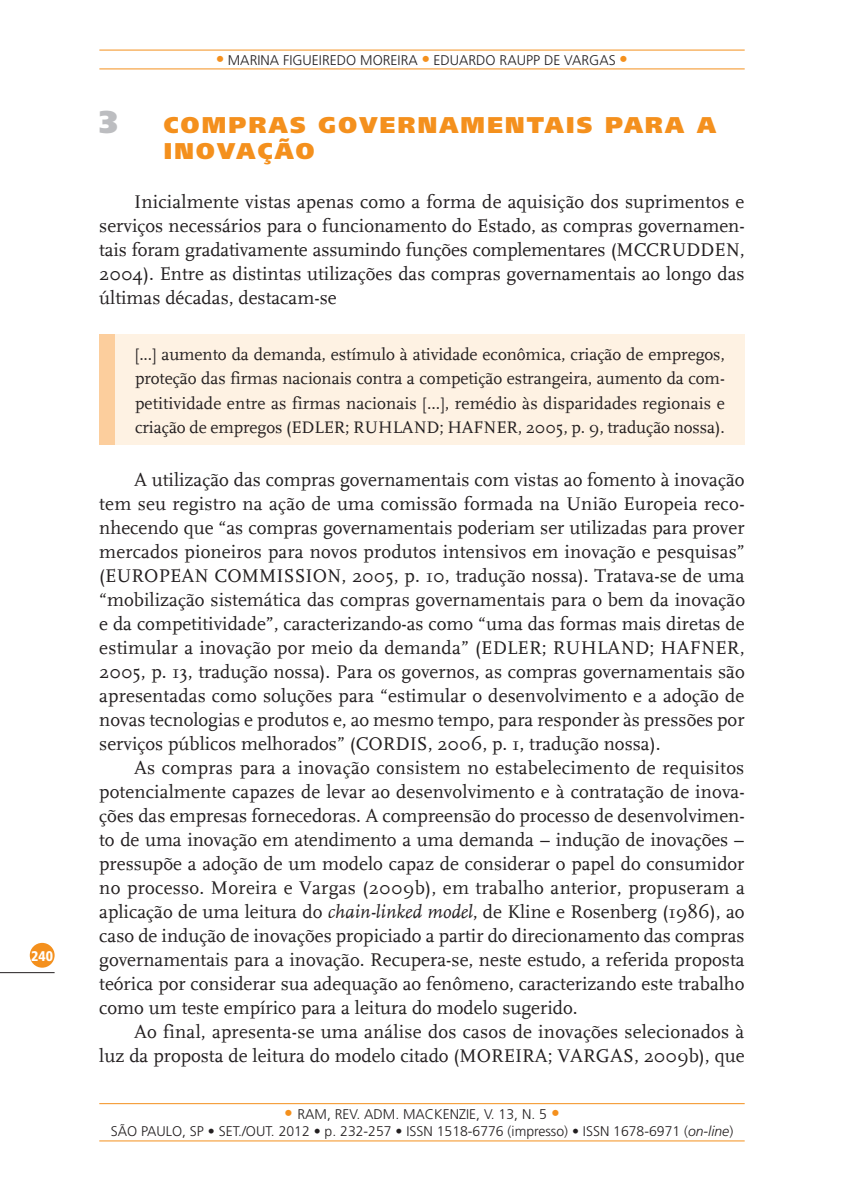
<style>
.page{position:relative;width:844px;height:1191px;background:#fff}
.page>*{position:absolute;margin:0;border:0;box-sizing:border-box;transform-origin:0 0}
.t1{font:900 31.5px "Frutiger LT Std";color:#bcbdc0}
.t2{font:900 22.75px/26.2px "Frutiger LT Std";letter-spacing:.1em;color:#f4901d}
.t3{font:19.25px/24px "FF Scala Definitive";color:#231f20;text-align:justify}
.t4{font:17.5px/24.2px "FF Scala Definitive";letter-spacing:-.005em;color:#231f20;text-align:justify}
.t5{font:300 14px/16.8px "Frutiger LT Std";color:#231f20;text-align:center}
.t6{font:900 condensed 14px "Frutiger LT Std";color:#fff}
.s1{font-size:17.5px;color:#f4901d}
.s2{font-style:italic}
</style>
<div class="page">
<div style="left:30px;top:943px;width:25px;height:24px;background:#f4901d;border-radius:50%"></div>
<hr style="left:0;top:972px;width:55px;height:1px;background:#231f20">
<hr style="left:99px;top:68px;width:645px;height:1px;background:#f4901d">
<hr style="left:99px;top:50px;width:645px;height:1px;background:#f4901d">
<hr style="left:99px;top:1140px;width:645px;height:1px;background:#f4901d">
<hr style="left:99px;top:1103px;width:645px;height:1px;background:#f4901d">
<div style="left:99px;top:335px;width:16px;height:110px;background:#fcce9d"></div>
<div style="left:115px;top:335px;width:629px;height:110px;background:#fef2e3"></div>
<p class="t6" style="left:31px;top:947px;width:23px">240</p>
<p class="t5" style="left:216px;top:51px;width:413px"><span class="s1">•</span> MARINA FIGUEIREDO MOREIRA <span class="s1">•</span> EDUARDO RAUPP DE VARGAS <span class="s1">•</span></p>
<h1 class="t1" style="left:99px;top:102px;width:20px">3</h1>
<p class="t2" style="left:164px;top:112px;width:553px">COMPRAS GOVERNAMENTAIS PARA A<br>INOVAÇÃO</p>
<p class="t3" style="left:99px;top:190px;width:646px;text-indent:35px">Inicialmente vistas apenas como a forma de aquisição dos suprimentos e serviços necessários para o funcionamento do Estado, as compras governamen&shy;tais foram gradativamente assumindo funções complementares (MCCRUDDEN, 2004). Entre as distintas utilizações das compras governamentais ao longo das últimas décadas, destacam-se</p>
<p class="t4" style="left:135px;top:343px;width:591px">[...] aumento da demanda, estímulo à atividade econômica, criação de empregos, proteção das firmas nacionais contra a competição estrangeira, aumento da com&shy;petitividade entre as firmas nacionais [...], remédio às disparidades regionais e criação de empregos (EDLER; RUHLAND; HAFNER, 2005, p. 9, tradução nossa).</p>
<p class="t3" style="left:99px;top:468px;width:647px;text-indent:35px">A utilização das compras governamentais com vistas ao fomento à inovação tem seu registro na ação de uma comissão formada na União Europeia reco&shy;nhecendo que “as compras governamentais poderiam ser utilizadas para prover mercados pioneiros para novos produtos intensivos em inovação e pesquisas” (EUROPEAN COMMISSION, 2005, p. 10, tradução nossa). Tratava-se de uma “mobilização sistemática das compras governamentais para o bem da inovação e da competitividade”, caracterizando-as como “uma das formas mais diretas de estimular a inovação por meio da demanda” (EDLER; RUHLAND; HAFNER, 2005, p. 13, tradução nossa). Para os governos, as compras governamentais são apresentadas como soluções para “estimular o desenvolvimento e a adoção de novas tecnologias e produtos e, ao mesmo tempo, para responder às pressões por serviços públicos melhorados” (CORDIS, 2006, p. 1, tradução nossa).</p>
<p class="t3" style="left:99px;top:756px;width:647px;text-indent:35px">As compras para a inovação consistem no estabelecimento de requisitos potencialmente capazes de levar ao desenvolvimento e à contratação de inova&shy;ções das empresas fornecedoras. A compreensão do processo de desenvolvimen&shy;to de uma inovação em atendimento a uma demanda – indução de inovações – pressupõe a adoção de um modelo capaz de considerar o papel do consumidor no processo. Moreira e Vargas (2009b), em trabalho anterior, propuseram a aplicação de uma leitura do <span class="s2">chain-linked model</span>, de Kline e Rosenberg (1986), ao caso de indução de inovações propiciado a partir do direcionamento das compras governamentais para a inovação. Recupera-se, neste estudo, a referida proposta teórica por considerar sua adequação ao fenômeno, caracterizando este trabalho como um teste empírico para a leitura do modelo sugerido.</p>
<p class="t3" style="left:99px;top:1019px;width:646px;text-align:right">Ao final, apresenta-se uma análise dos casos de inovações selecionados à<br>luz da proposta de leitura do modelo citado (MOREIRA; VARGAS, 2009b), que</p>
<p class="t5" style="left:111px;top:1106px;width:623px"><span class="s1">•</span> RAM, REV. ADM. MACKENZIE, V. 13, N. 5 <span class="s1">•<br></span>SÃO PAULO, SP • SET./OUT. 2012 • p. 232-257 • ISSN 1518-6776 (impresso) • ISSN 1678-6971 (<span class="s2">on-line</span>)</p>
</div>
